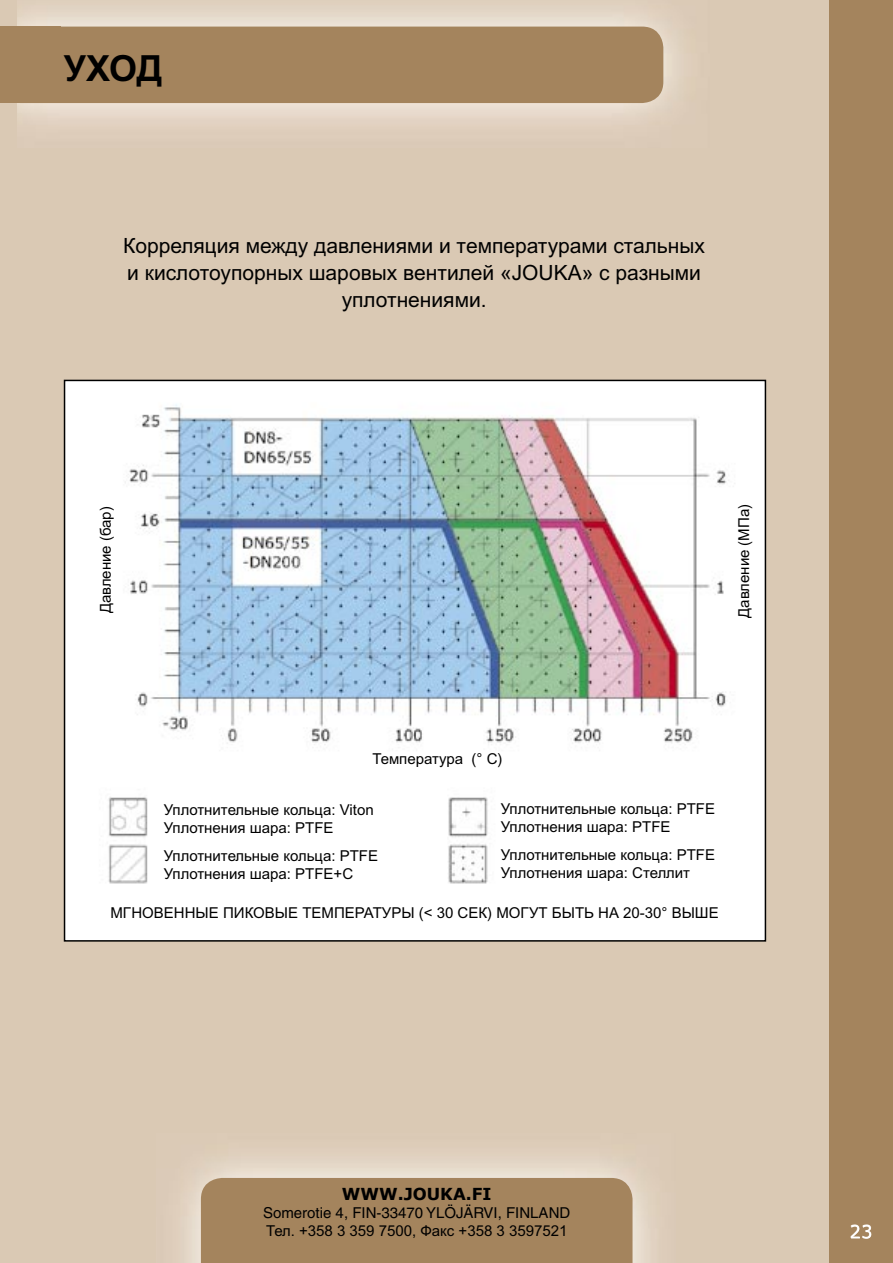
<style>
.page{position:relative;width:893px;height:1263px;background:#fff}
.page>*{position:absolute;margin:0;border:0;box-sizing:border-box;transform-origin:0 0}
.t1{font:700 36px "Arial Cyr";color:#000}
.t2{font:21px/27px "Arial Cyr";color:#000;text-align:center}
.t3{font:18px "Verdana";color:#fff}
.t4{font:700 16.5px "Verdana";color:#000}
.t5{font:15px/18px "Arial Cyr";color:#000}
.t6{font:15px "Helvetica";color:#000}
</style>
<div class="page">
<div style="left:17px;top:0;width:812px;height:1263px;background:#dac9b4"></div>
<img style="left:17px;top:0;width:692px;height:148px">
<div style="left:0;top:27px;width:663px;height:76px;background:#a4845d;border-radius:21px"></div>
<div style="left:0;top:0;width:17px;height:1263px;background:#dac9b4"></div>
<div style="left:829px;top:0;width:64px;height:1263px;background:#a4845d"></div>
<div style="left:0;top:27px;width:61px;height:76px;background:#a4845d"></div>
<img style="left:157px;top:1134px;width:519px;height:129px">
<div style="left:201px;top:1178px;width:431px;height:85px;background:#a4845d"></div>
<img style="left:65px;top:381px;width:700px;height:559px">
<hr style="left:64px;top:380px;width:1px;height:561px;background:#000">
<hr style="left:65px;top:940px;width:700px;height:2px;background:#000">
<hr style="left:765px;top:380px;width:1px;height:561px;background:#000">
<hr style="left:65px;top:380px;width:700px;height:1px;background:#000">
<svg style="left:851px;top:1225px;width:20px;height:14px"></svg>
<h1 class="t1" style="left:64px;top:48px;width:100px">УХОД</h1>
<h2 class="t2" style="left:123px;top:232px;width:583px">Корреляция между давлениями и температурами стальных и кислотоупорных шаровых вентилей «JOUKA» с разными уплотнениями.</h2>
<p class="t5" style="left:96px;top:613px;width:109px;rotate:-90deg">Давление (бар)</p>
<p class="t5" style="left:735px;top:618px;width:115px;rotate:-90deg">Давление (МПа)</p>
<p class="t5" style="left:372px;top:749px;width:132px">Температура (° C)</p>
<p class="t5" style="left:501px;top:799px;width:216px">Уплотнительные кольца: PTFE<br>Уплотнения шара: PTFE</p>
<p class="t5" style="left:501px;top:846px;width:216px">Уплотнительные кольца: PTFE<br>Уплотнения шара: Стеллит</p>
<p class="t5" style="left:110px;top:903px;width:610px">МГНОВЕННЫЕ ПИКОВЫЕ ТЕМПЕРАТУРЫ (&lt; 30 СЕК) МОГУТ БЫТЬ НА 20-30° ВЫШЕ</p>
<p class="t5" style="left:164px;top:800px;width:212px">Уплотнительные кольца: Viton<br>Уплотнения шара: PTFE</p>
<p class="t5" style="left:164px;top:847px;width:216px">Уплотнительные кольца: PTFE<br>Уплотнения шара: PTFE+C</p>
<p class="t4" style="left:342px;top:1184px;width:151px">WWW.JOUKA.FI</p>
<p class="t6" style="left:263px;top:1204px;width:309px">Somerotie 4, FIN-33470 YLÖJÄRVI, FINLAND</p>
<p class="t5" style="left:266px;top:1222px;width:303px">Тел. +358 3 359 7500, Факс +358 3 3597521</p>
<p class="t3" style="left:850px;top:1220px;width:24px">23</p>
</div>
